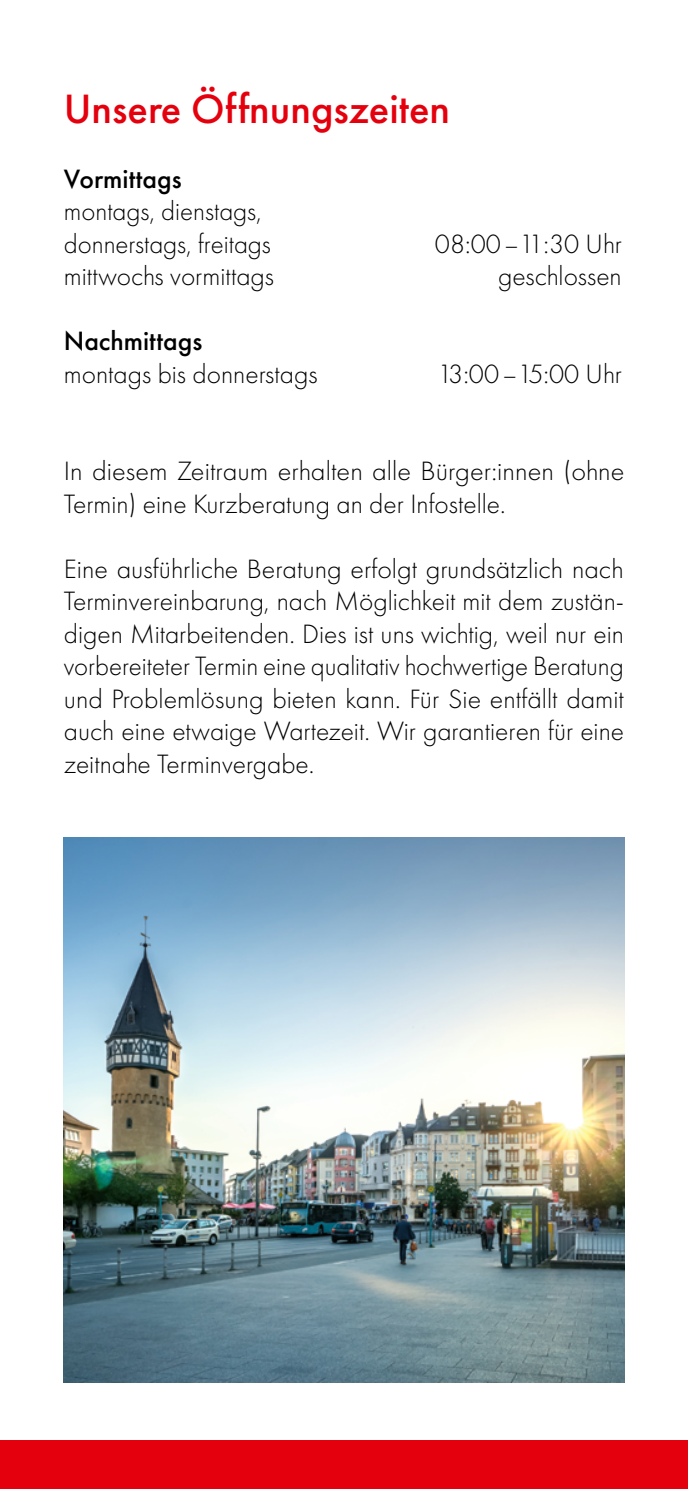
<style>
.page{position:relative;width:688px;height:1489px;background:#fff}
.page>*{position:absolute;margin:0;border:0;box-sizing:border-box;transform-origin:0 0}
.Überschrift_1{font:500 42.5px "Futura PT";color:#e5000e}
.Grundschrift{font:300 27.5px/32.5px "Futura PT";color:#000}
.Grundschrift-2{font:500 27.5px "Futura PT";color:#000}
</style>
<div class="page">
<img style="left:64px;top:838px;width:560px;height:544px">
<div style="left:0;top:1440px;width:687px;height:48px;background:#e5000e"></div>
<h1 class="Überschrift_1" style="left:64px;top:83px;width:388px">Unsere Öffnungszeiten</h1>
<p class="Grundschrift-2" style="left:64px;top:162px;width:119px">Vormittags</p>
<p class="Grundschrift" style="left:64px;top:195px;width:199px">montags, dienstags,</p>
<p class="Grundschrift" style="left:64px;top:227px;width:208px">donnerstags, freitags</p>
<p class="Grundschrift" style="left:435px;top:227px;width:188px">08:00–11:30 Uhr</p>
<p class="Grundschrift" style="left:64px;top:260px;width:212px">mittwochs vormittags</p>
<p class="Grundschrift" style="left:498px;top:260px;width:125px">geschlossen</p>
<p class="Grundschrift-2" style="left:64px;top:324px;width:140px">Nachmittags</p>
<p class="Grundschrift" style="left:64px;top:357px;width:255px">montags bis donnerstags</p>
<p class="Grundschrift" style="left:437px;top:357px;width:186px">13:00–15:00 Uhr</p>
<p class="Grundschrift" style="left:64px;top:455px;width:562px">In diesem Zeitraum erhalten alle Bürger:innen (ohne<br>Termin) eine Kurzberatung an der Infostelle.</p>
<p class="Grundschrift" style="left:64px;top:552px;width:561px;text-align:justify">Eine ausführliche Beratung erfolgt grundsätzlich nach Terminvereinbarung, nach Möglichkeit mit dem zustän&shy;digen Mitarbeitenden. Dies ist uns wichtig, weil nur ein vorbereiteter Termin eine qualitativ hochwertige Beratung und Problemlösung bieten kann. Für Sie entfällt damit auch eine etwaige Wartezeit. Wir garantieren für eine zeitnahe Terminvergabe.</p>
</div>
